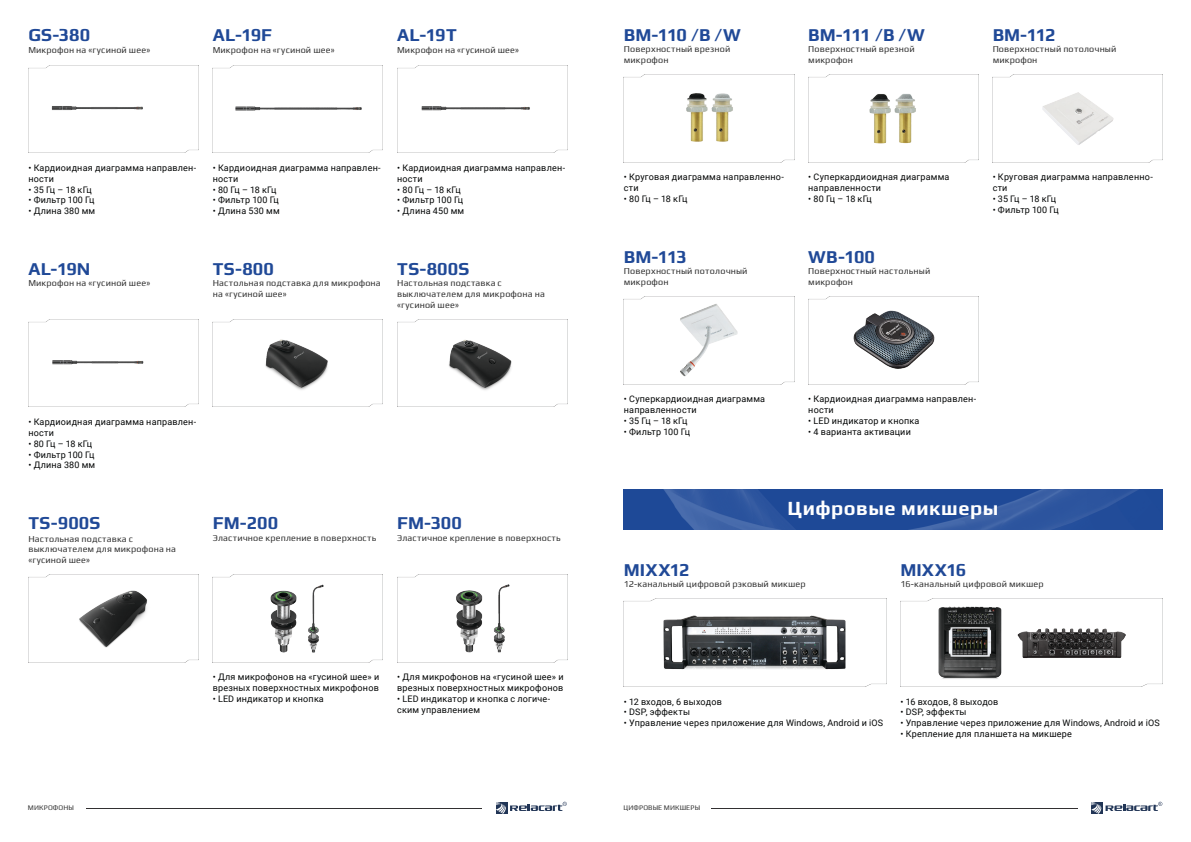
<style>
.page{position:relative;width:1191px;height:842px;background:#fff}
.page>*{position:absolute;margin:0;border:0;box-sizing:border-box;transform-origin:0 0}
.t1{font:700 20px "Play";letter-spacing:.025em;color:#fff}
.t2{font:700 18px "Play";color:#204997}
.t3{font:9px/10.8px "Roboto";letter-spacing:.02em;color:#030505}
.t4{font:9px/10.8px "Play";letter-spacing:.015em;color:#313131}
.t5{font:7px "Play";letter-spacing:.02em;color:#313131}
</style>
<div class="page">
<svg style="left:496px;top:802px;width:71px;height:12px"></svg>
<svg style="left:1091px;top:802px;width:71px;height:12px"></svg>
<img style="left:28px;top:65px;width:171px;height:88px">
<img style="left:213px;top:65px;width:170px;height:88px">
<img style="left:397px;top:65px;width:170px;height:88px">
<img style="left:28px;top:319px;width:171px;height:88px">
<img style="left:213px;top:319px;width:170px;height:88px">
<img style="left:397px;top:319px;width:170px;height:88px">
<img style="left:28px;top:575px;width:171px;height:87px">
<img style="left:213px;top:574px;width:170px;height:88px">
<img style="left:397px;top:574px;width:170px;height:88px">
<hr style="left:86px;top:808px;width:395px;height:1px;background:#323031">
<img style="left:624px;top:74px;width:170px;height:88px">
<img style="left:808px;top:74px;width:170px;height:88px">
<img style="left:992px;top:74px;width:170px;height:88px">
<img style="left:624px;top:296px;width:170px;height:88px">
<img style="left:808px;top:296px;width:170px;height:88px">
<img style="left:624px;top:490px;width:538px;height:39px">
<img style="left:624px;top:598px;width:262px;height:88px">
<img style="left:900px;top:598px;width:262px;height:88px">
<hr style="left:711px;top:808px;width:366px;height:1px;background:#323031">
<h2 class="t2" style="left:28px;top:22px;width:63px">GS-380</h2>
<h2 class="t2" style="left:213px;top:22px;width:61px">AL-19F</h2>
<h2 class="t2" style="left:397px;top:22px;width:61px">AL-19T</h2>
<h2 class="t2" style="left:624px;top:22px;width:118px">BM-110 /B /W</h2>
<h2 class="t2" style="left:808px;top:22px;width:118px">BM-111 /B /W</h2>
<h2 class="t2" style="left:992px;top:22px;width:64px">BM-112</h2>
<p class="t4" style="left:28px;top:44px;width:123px">Микрофон на «гусиной шее»</p>
<p class="t4" style="left:213px;top:44px;width:123px">Микрофон на «гусиной шее»</p>
<p class="t4" style="left:397px;top:44px;width:123px">Микрофон на «гусиной шее»</p>
<p class="t4" style="left:624px;top:43px;width:108px">Поверхностный врезной микрофон</p>
<p class="t4" style="left:808px;top:43px;width:108px">Поверхностный врезной микрофон</p>
<p class="t4" style="left:992px;top:43px;width:125px">Поверхностный потолочный микрофон</p>
<p class="t3" style="left:28px;top:162px;width:169px">• Кардиоидная диаграмма направлен&shy;ности</p>
<p class="t3" style="left:28px;top:184px;width:65px">• 35 Гц – 18 кГц</p>
<p class="t3" style="left:28px;top:194px;width:68px">• Фильтр 100 Гц</p>
<p class="t3" style="left:28px;top:205px;width:68px">• Длина 380 мм</p>
<p class="t3" style="left:213px;top:162px;width:169px">• Кардиоидная диаграмма направлен&shy;ности</p>
<p class="t3" style="left:213px;top:184px;width:65px">• 80 Гц – 18 кГц</p>
<p class="t3" style="left:213px;top:194px;width:68px">• Фильтр 100 Гц</p>
<p class="t3" style="left:213px;top:205px;width:68px">• Длина 530 мм</p>
<p class="t3" style="left:397px;top:162px;width:169px">• Кардиоидная диаграмма направлен&shy;ности</p>
<p class="t3" style="left:397px;top:184px;width:65px">• 80 Гц – 18 кГц</p>
<p class="t3" style="left:397px;top:194px;width:68px">• Фильтр 100 Гц</p>
<p class="t3" style="left:397px;top:205px;width:69px">• Длина 450 мм</p>
<p class="t3" style="left:624px;top:171px;width:162px">• Круговая диаграмма направленно&shy;сти</p>
<p class="t3" style="left:624px;top:193px;width:65px">• 80 Гц – 18 кГц</p>
<p class="t3" style="left:808px;top:171px;width:143px">• Суперкардиоидная диаграмма направленности</p>
<p class="t3" style="left:808px;top:193px;width:65px">• 80 Гц – 18 кГц</p>
<p class="t3" style="left:992px;top:171px;width:162px">• Круговая диаграмма направленно&shy;сти</p>
<p class="t3" style="left:992px;top:193px;width:65px">• 35 Гц – 18 кГц</p>
<p class="t3" style="left:992px;top:204px;width:68px">• Фильтр 100 Гц</p>
<h2 class="t2" style="left:28px;top:256px;width:63px">AL-19N</h2>
<p class="t4" style="left:28px;top:277px;width:123px">Микрофон на «гусиной шее»</p>
<h2 class="t2" style="left:213px;top:256px;width:63px">TS-800</h2>
<p class="t4" style="left:213px;top:277px;width:169px">Настольная подставка для микрофона на «гусиной шее»</p>
<h2 class="t2" style="left:397px;top:256px;width:74px">TS-800S</h2>
<p class="t4" style="left:397px;top:277px;width:149px">Настольная подставка с выключателем для микрофона на «гусиной шее»</p>
<h2 class="t2" style="left:624px;top:244px;width:64px">BM-113</h2>
<p class="t4" style="left:624px;top:265px;width:125px">Поверхностный потолочный микрофон</p>
<h2 class="t2" style="left:808px;top:244px;width:68px">WB-100</h2>
<p class="t4" style="left:808px;top:265px;width:123px">Поверхностный настольный микрофон</p>
<p class="t3" style="left:28px;top:416px;width:169px">• Кардиоидная диаграмма направлен&shy;ности</p>
<p class="t3" style="left:28px;top:438px;width:65px">• 80 Гц – 18 кГц</p>
<p class="t3" style="left:28px;top:449px;width:68px">• Фильтр 100 Гц</p>
<p class="t3" style="left:28px;top:459px;width:68px">• Длина 380 мм</p>
<p class="t3" style="left:624px;top:393px;width:143px">• Суперкардиоидная диаграмма направленности</p>
<p class="t3" style="left:624px;top:415px;width:65px">• 35 Гц – 18 кГц</p>
<p class="t3" style="left:624px;top:426px;width:68px">• Фильтр 100 Гц</p>
<p class="t3" style="left:808px;top:393px;width:169px">• Кардиоидная диаграмма направлен&shy;ности</p>
<p class="t3" style="left:808px;top:415px;width:113px">• LED индикатор и кнопка</p>
<p class="t3" style="left:808px;top:426px;width:104px">• 4 варианта активации</p>
<h2 class="t2" style="left:28px;top:510px;width:74px">TS-900S</h2>
<h2 class="t2" style="left:213px;top:510px;width:67px">FM-200</h2>
<h2 class="t2" style="left:397px;top:510px;width:66px">FM-300</h2>
<h1 class="t1" style="left:787px;top:494px;width:212px">Цифровые микшеры</h1>
<p class="t4" style="left:28px;top:532px;width:149px">Настольная подставка с выключателем для микрофона на «гусиной шее»</p>
<p class="t4" style="left:213px;top:532px;width:165px">Эластичное крепление в поверхность</p>
<p class="t4" style="left:397px;top:532px;width:165px">Эластичное крепление в поверхность</p>
<h2 class="t2" style="left:624px;top:557px;width:67px">MIXX12</h2>
<h2 class="t2" style="left:900px;top:557px;width:67px">MIXX16</h2>
<p class="t4" style="left:624px;top:578px;width:183px">12-канальный цифровой рэковый микшер</p>
<p class="t4" style="left:900px;top:578px;width:145px">16-канальный цифровой микшер</p>
<p class="t3" style="left:213px;top:671px;width:168px">• Для микрофонов на «гусиной шее» и врезных поверхностных микрофонов</p>
<p class="t3" style="left:213px;top:693px;width:113px">• LED индикатор и кнопка</p>
<p class="t3" style="left:397px;top:671px;width:168px">• Для микрофонов на «гусиной шее» и врезных поверхностных микрофонов</p>
<p class="t3" style="left:397px;top:693px;width:155px">• LED индикатор и кнопка с логиче&shy;ским управлением</p>
<p class="t3" style="left:624px;top:695px;width:99px">• 12 входов, 6 выходов</p>
<p class="t3" style="left:624px;top:706px;width:68px">• DSP, эффекты</p>
<p class="t3" style="left:624px;top:717px;width:261px">• Управление через приложение для Windows, Android и iOS</p>
<p class="t3" style="left:900px;top:695px;width:99px">• 16 входов, 8 выходов</p>
<p class="t3" style="left:900px;top:706px;width:68px">• DSP, эффекты</p>
<p class="t3" style="left:900px;top:717px;width:261px">• Управление через приложение для Windows, Android и iOS</p>
<p class="t3" style="left:900px;top:728px;width:173px">• Крепление для планшета на микшере</p>
<p class="t5" style="left:28px;top:803px;width:47px">МИКРОФОНЫ</p>
<p class="t5" style="left:623px;top:803px;width:78px">ЦИФРОВЫЕ МИКШЕРЫ</p>
</div>
